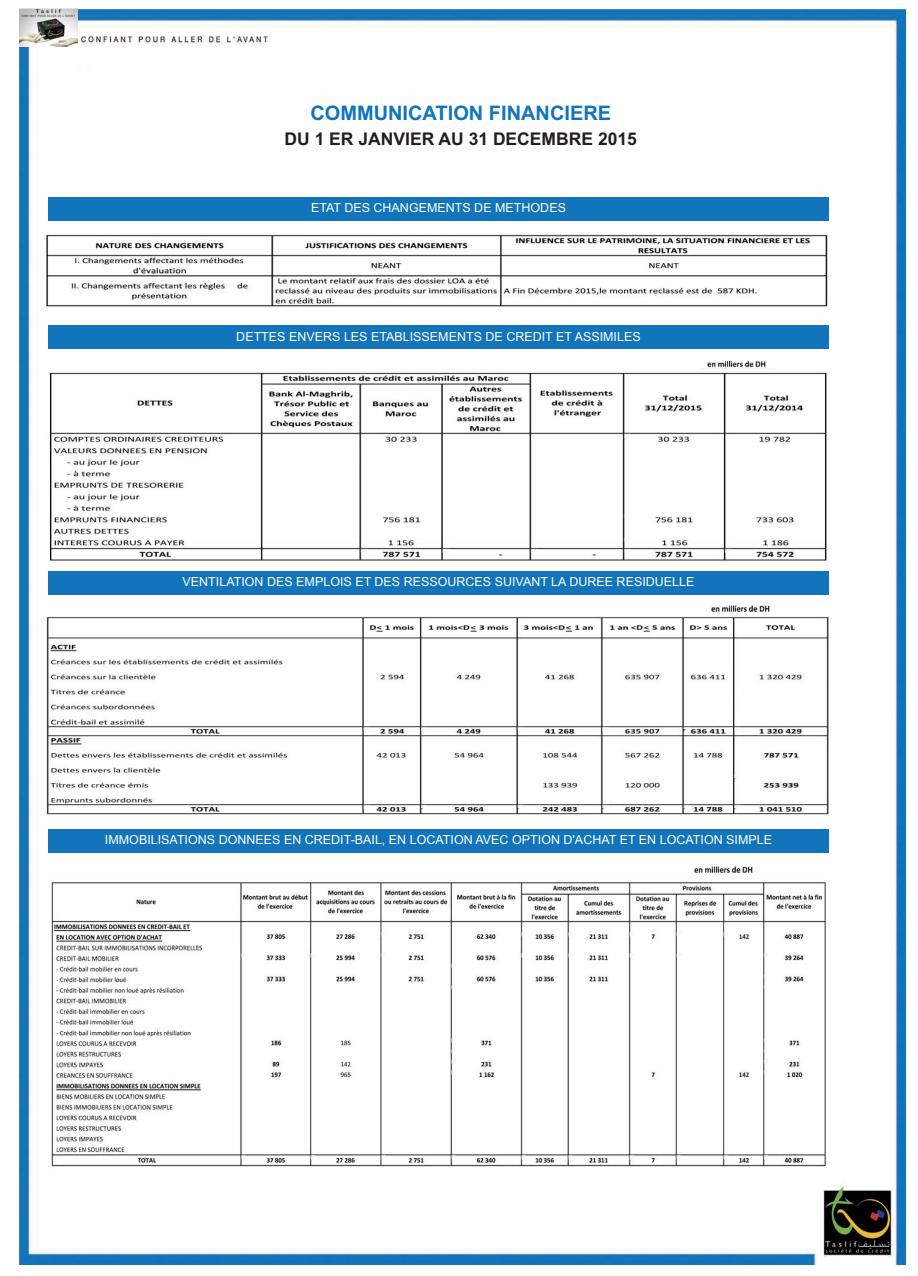
<style>
.page{position:relative;width:918px;height:1276px;background:#fff}
.page>*{position:absolute;margin:0;border:0;box-sizing:border-box;transform-origin:0 0}
.t1{font:700 20px "Arial";color:#1274ba}
.t2{font:700 17.5px "Arial";color:#231f20}
.t3{font:12.5px "Arial";color:#fff}
</style>
<div class="page">
<img style="left:20px;top:9px;width:885px;height:1255px">
<img style="left:47px;top:370px;width:786px;height:192px">
<img style="left:41px;top:606px;width:804px;height:221px">
<img style="left:41px;top:226px;width:793px;height:91px">
<img style="left:44px;top:873px;width:786px;height:297px">
<img style="left:819px;top:1185px;width:73px;height:72px">
<div style="left:48px;top:325px;width:780px;height:24px;background:#1274ba"></div>
<div style="left:48px;top:571px;width:780px;height:23px;background:#1274ba"></div>
<div style="left:48px;top:197px;width:780px;height:23px;background:#1274ba"></div>
<div style="left:48px;top:829px;width:780px;height:24px;background:#1274ba"></div>
<img style="left:82px;top:36px;width:187px;height:10px">
<img style="left:20px;top:8px;width:57px;height:38px">
<img style="left:700px;top:357px;width:77px;height:12px">
<img style="left:705px;top:601px;width:76px;height:12px">
<img style="left:687px;top:861px;width:77px;height:12px">
<h1 class="t1" style="left:310px;top:101px;width:302px">COMMUNICATION FINANCIERE</h1>
<h2 class="t2" style="left:284px;top:129px;width:354px">DU 1 ER JANVIER AU 31 DECEMBRE 2015</h2>
<p class="t3" style="left:311px;top:203px;width:256px">ETAT DES CHANGEMENTS DE METHODES</p>
<p class="t3" style="left:236px;top:331px;width:406px">DETTES ENVERS LES ETABLISSEMENTS DE CREDIT ET ASSIMILES</p>
<p class="t3" style="left:183px;top:577px;width:513px">VENTILATION DES EMPLOIS ET DES RESSOURCES SUIVANT LA DUREE RESIDUELLE</p>
<p class="t3" style="left:105px;top:835px;width:668px">IMMOBILISATIONS DONNEES EN CREDIT-BAIL, EN LOCATION AVEC OPTION D'ACHAT ET EN LOCATION SIMPLE</p>
</div>
